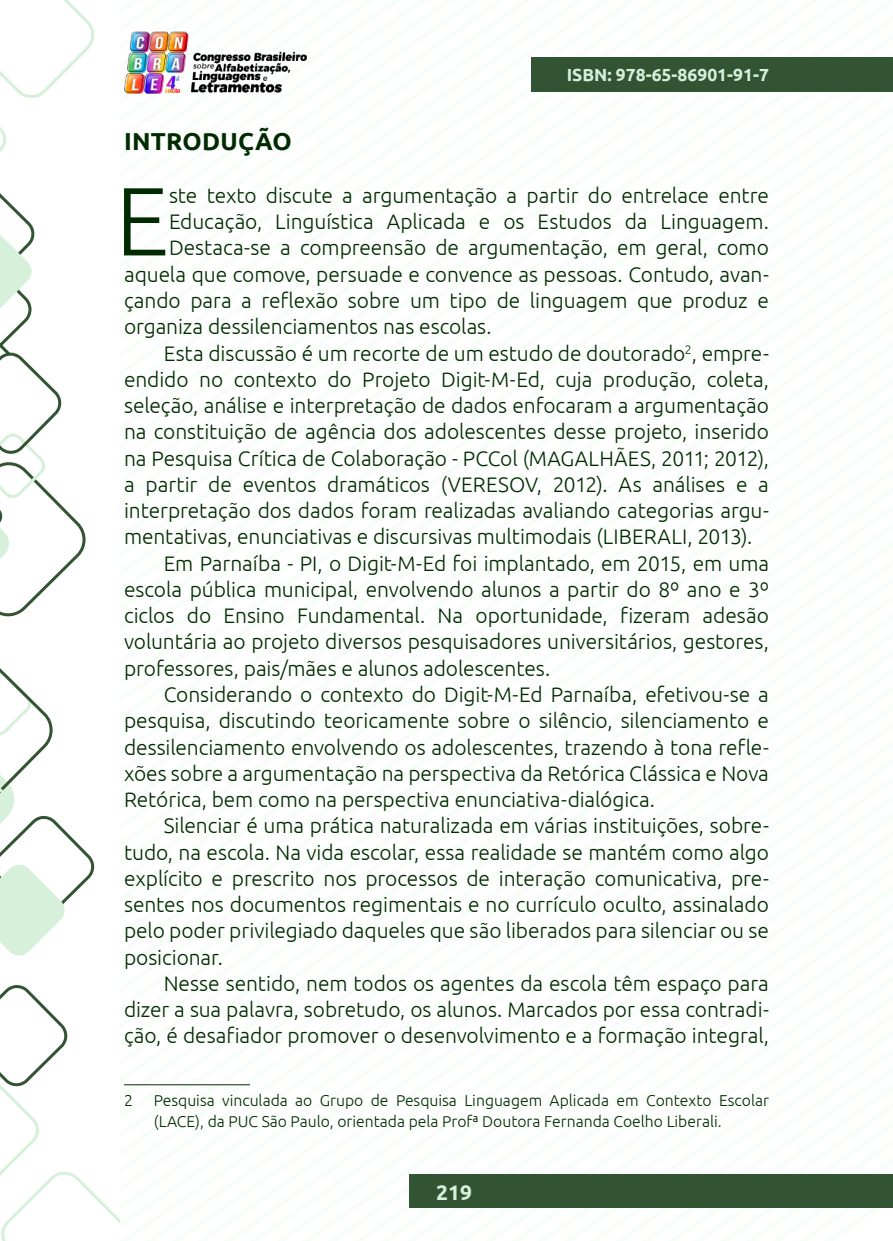
<style>
.page{position:relative;width:893px;height:1241px;background:#fff}
.page>*{position:absolute;margin:0;border:0;box-sizing:border-box;transform-origin:0 0}
._7_CAPITULAR{font:300 96.77px "Ubuntu";color:#002b00}
._6_INTRODUCAO{font:700 24.5px "Ubuntu";letter-spacing:.01em;color:#002b00}
._8_CORPO{font:300 21px/26.2px "Ubuntu";letter-spacing:-.005em;color:#002b00;text-align:justify}
._7_CAPITULAR-2{font:300 21px "Ubuntu";letter-spacing:-.005em;color:#002b00}
.t1{font:700 21px "Ubuntu";color:#d6efda}
.t2{font:700 17.5px "Ubuntu";color:#d6efda}
._5_RODAPÉ{font:300 15.75px/21px "Ubuntu";color:#002b00}
</style>
<div class="page">
<div style="left:410px;top:1174px;width:483px;height:33px;background:#335433"></div>
<img style="left:124px;top:31px;width:182px;height:62px">
<div style="left:532px;top:57px;width:361px;height:35px;background:#335433"></div>
<svg style="left:0;top:985px;width:119px;height:255px"></svg>
<svg style="left:0;top:0;width:94px;height:616px"></svg>
<svg style="left:0;top:668px;width:94px;height:288px"></svg>
<hr style="left:124px;top:1084px;width:126px;height:1px;background:#002b00">
<p class="t2" style="left:567px;top:64px;width:204px">ISBN: 978-65-86901-91-7</p>
<p class="_6_INTRODUCAO" style="left:124px;top:127px;width:169px">INTRODUÇÃO</p>
<p class="_7_CAPITULAR" style="left:115px;top:163px;width:55px">E</p>
<p class="_7_CAPITULAR-2" style="left:169px;top:183px;width:601px">ste texto discute a argumentação a partir do entrelace entre</p>
<p class="_7_CAPITULAR-2" style="left:169px;top:209px;width:601px">Educação, Linguística Aplicada e os Estudos da Linguagem.</p>
<p class="_7_CAPITULAR-2" style="left:169px;top:235px;width:601px">Destaca-se a compreensão de argumentação, em geral, como</p>
<p class="_7_CAPITULAR-2" style="left:124px;top:261px;width:646px">aquela que comove, persuade e convence as pessoas. Contudo, avan-</p>
<p class="_7_CAPITULAR-2" style="left:124px;top:288px;width:646px">çando para a reflexão sobre um tipo de linguagem que produz e</p>
<p class="_7_CAPITULAR-2" style="left:124px;top:314px;width:369px">organiza dessilenciamentos nas escolas.</p>
<p class="_8_CORPO" style="left:124px;top:339px;width:646px;text-indent:40px">Esta discussão é um recorte de um estudo de doutorado<sup>2</sup>, empre&shy;endido no contexto do Projeto Digit-M-Ed, cuja produção, coleta, seleção, análise e interpretação de dados enfocaram a argumentação na constituição de agência dos adolescentes desse projeto, inserido na Pesquisa Crítica de Colaboração - PCCol (MAGALHÃES, 2011; 2012), a partir de eventos dramáticos (VERESOV, 2012). As análises e a interpretação dos dados foram realizadas avaliando categorias argu&shy;mentativas, enunciativas e discursivas multimodais (LIBERALI, 2013).</p>
<p class="_8_CORPO" style="left:124px;top:549px;width:646px;text-indent:40px">Em Parnaíba - PI, o Digit-M-Ed foi implantado, em 2015, em uma escola pública municipal, envolvendo alunos a partir do 8º ano e 3º ciclos do Ensino Fundamental. Na oportunidade, fizeram adesão voluntária ao projeto diversos pesquisadores universitários, gestores, professores, pais/mães e alunos adolescentes.</p>
<p class="_8_CORPO" style="left:124px;top:680px;width:646px;text-indent:40px">Considerando o contexto do Digit-M-Ed Parnaíba, efetivou-se a pesquisa, discutindo teoricamente sobre o silêncio, silenciamento e dessilenciamento envolvendo os adolescentes, trazendo à tona refle&shy;xões sobre a argumentação na perspectiva da Retórica Clássica e Nova Retórica, bem como na perspectiva enunciativa-dialógica.</p>
<p class="_8_CORPO" style="left:124px;top:812px;width:646px;text-indent:40px">Silenciar é uma prática naturalizada em várias instituições, sobre&shy;tudo, na escola. Na vida escolar, essa realidade se mantém como algo explícito e prescrito nos processos de interação comunicativa, pre&shy;sentes nos documentos regimentais e no currículo oculto, assinalado pelo poder privilegiado daqueles que são liberados para silenciar ou se posicionar.</p>
<p class="_8_CORPO" style="left:124px;top:969px;width:646px;text-indent:40px">Nesse sentido, nem todos os agentes da escola têm espaço para dizer a sua palavra, sobretudo, os alunos. Marcados por essa contradi&shy;ção, é desafiador promover o desenvolvimento e a formação integral,</p>
<p class="_5_RODAPÉ" style="left:124px;top:1089px;width:10px">2</p>
<p class="_5_RODAPÉ" style="left:154px;top:1089px;width:617px">Pesquisa vinculada ao Grupo de Pesquisa Linguagem Aplicada em Contexto Escolar (LACE), da PUC São Paulo, orientada pela Profª Doutora Fernanda Coelho Liberali.</p>
<p class="t1" style="left:436px;top:1178px;width:37px">219</p>
</div>
